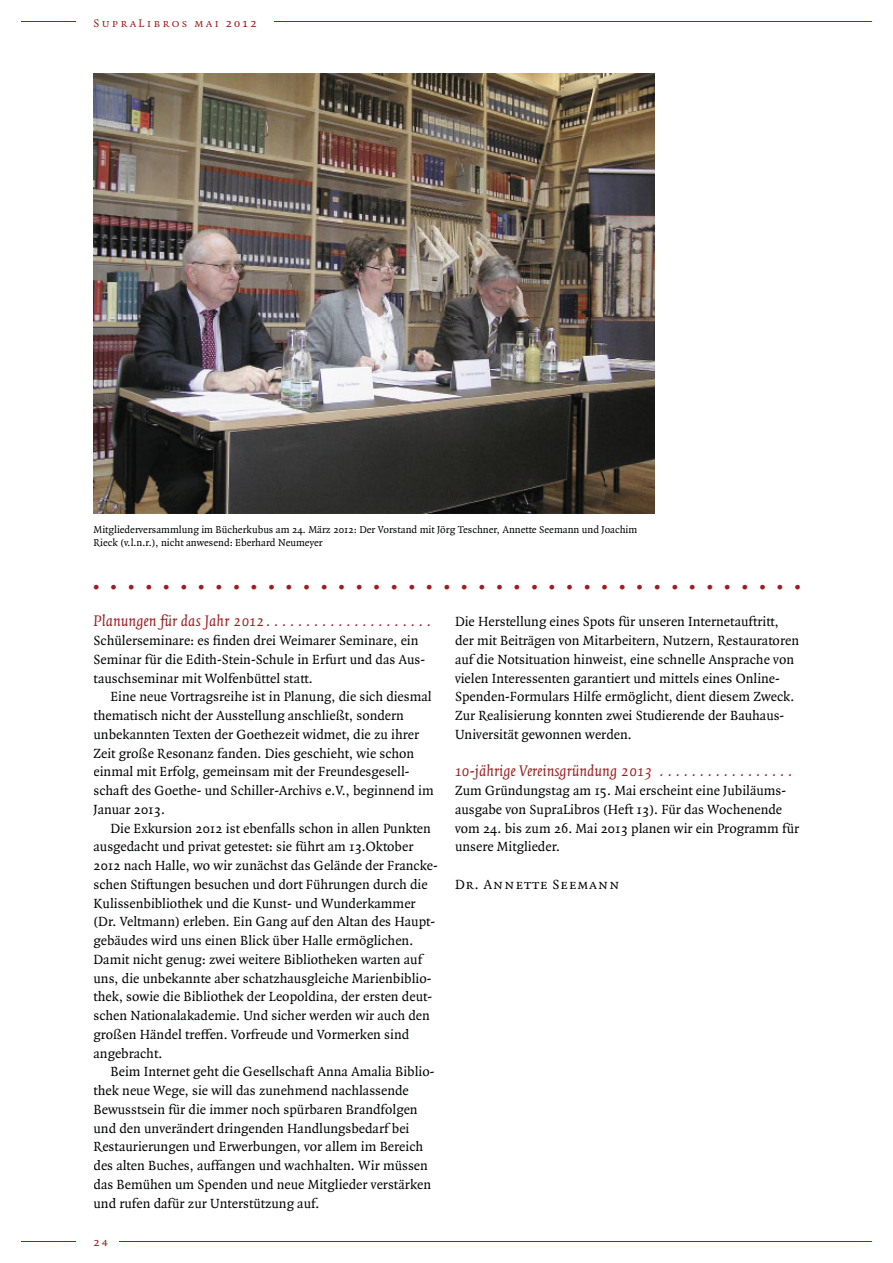
<style>
.page{position:relative;width:893px;height:1263px;background:#fff}
.page>*{position:absolute;margin:0;border:0;box-sizing:border-box;transform-origin:0 0}
.t1{font:36px "Quadraat OT";color:#9f1d20}
.t2{font:italic 16.5px "Quadraat OT";color:#9f1d20}
.t3{font:14.25px/18.8px "Quadraat OT";color:#010202}
.t4{font:14.25px "Quadraat OT";letter-spacing:.05em;color:#010202}
.t5{font:12px "Quadraat OT";letter-spacing:.18em;color:#9f1d20}
.t6{font:10.8px/13.5px "Quadraat OT";color:#010202}
</style>
<div class="page">
<hr style="left:21px;top:1241px;width:851px;height:1px;background:#9f1d20">
<hr style="left:21px;top:21px;width:851px;height:1px;background:#9f1d20">
<div style="left:77px;top:12px;width:197px;height:20px;background:#fff"></div>
<div style="left:77px;top:1233px;width:42px;height:17px;background:#fff"></div>
<img style="left:94px;top:73px;width:561px;height:441px">
<p class="t5" style="left:94px;top:18px;width:164px">SupraLibros mai 2012</p>
<p class="t6" style="left:94px;top:523px;width:545px">Mitgliederversammlung im Bücherkubus am 24. März 2012: Der Vorstand mit Jörg Teschner, Annette Seemann und Joachim<br>Rieck (v.l.n.r.), nicht anwesend: Eberhard Neumeyer</p>
<h1 class="t1" style="left:91px;top:563px;width:713px">. . . . . . . . . . . . . . . . . . . . . . . . . . . . . . . . . . . . . . . . .</h1>
<p class="t2" style="left:94px;top:614px;width:339px">Planungen für das Jahr 2012. . . . . . . . . . . . . . . . . . . . .</p>
<p class="t3" style="left:94px;top:632px;width:333px">Schülerseminare: es finden drei Weimarer Seminare, ein<br>Seminar für die Edith-Stein-Schule in Erfurt und das Aus&shy;tauschseminar mit Wolfenbüttel statt.</p>
<p class="t3" style="left:94px;top:688px;width:342px;text-indent:17px">Eine neue Vortragsreihe ist in Planung, die sich diesmal thematisch nicht der Ausstellung anschließt, sondern unbekannten Texten der Goethezeit widmet, die zu ihrer Zeit große Resonanz fanden. Dies geschieht, wie schon einmal mit Erfolg, gemeinsam mit der Freundesgesell&shy;schaft des Goethe- und Schiller-Archivs e.V., beginnend im Januar 2013.</p>
<p class="t3" style="left:94px;top:820px;width:346px;text-indent:17px">Die Exkursion 2012 ist ebenfalls schon in allen Punkten ausgedacht und privat getestet: sie führt am 13.Oktober 2012 nach Halle, wo wir zunächst das Gelände der Francke&shy;schen Stiftungen besuchen und dort Führungen durch die Kulissenbibliothek und die Kunst- und Wunderkammer (Dr. Veltmann) erleben. Ein Gang auf den Altan des Haupt&shy;gebäudes wird uns einen Blick über Halle ermöglichen.<br>Damit nicht genug: zwei weitere Bibliotheken warten auf uns, die unbekannte aber schatzhausgleiche Marienbiblio&shy;thek, sowie die Bibliothek der Leopoldina, der ersten deut&shy;schen Nationalakademie. Und sicher werden wir auch den großen Händel treffen. Vorfreude und Vormerken sind angebracht.</p>
<p class="t3" style="left:94px;top:1063px;width:342px;text-indent:17px">Beim Internet geht die Gesellschaft Anna Amalia Biblio&shy;thek neue Wege, sie will das zunehmend nachlassende Bewusstsein für die immer noch spürbaren Brandfolgen und den unverändert dringenden Handlungsbedarf bei Restaurierungen und Erwerbungen, vor allem im Bereich des alten Buches, auffangen und wachhalten. Wir müssen das Bemühen um Spenden und neue Mitglieder verstärken und rufen dafür zur Unterstützung auf.</p>
<p class="t3" style="left:455px;top:613px;width:346px">Die Herstellung eines Spots für unseren Internetauftritt, der mit Beiträgen von Mitarbeitern, Nutzern, Restauratoren auf die Notsituation hinweist, eine schnelle Ansprache von vielen Interessenten garantiert und mittels eines Online-Spenden-Formulars Hilfe ermöglicht, dient diesem Zweck.<br>Zur Realisierung konnten zwei Studierende der Bauhaus-Universität gewonnen werden.</p>
<p class="t2" style="left:455px;top:764px;width:339px">10-jährige Vereinsgründung 2013 . . . . . . . . . . . . . . . . .</p>
<p class="t3" style="left:455px;top:782px;width:346px">Zum Gründungstag am 15. Mai erscheint eine Jubiläums&shy;ausgabe von SupraLibros (Heft 13). Für das Wochenende vom 24. bis zum 26. Mai 2013 planen wir ein Programm für unsere Mitglieder.</p>
<p class="t4" style="left:455px;top:879px;width:166px">Dr. Annette Seemann</p>
<p class="t5" style="left:94px;top:1238px;width:16px">24</p>
</div>
